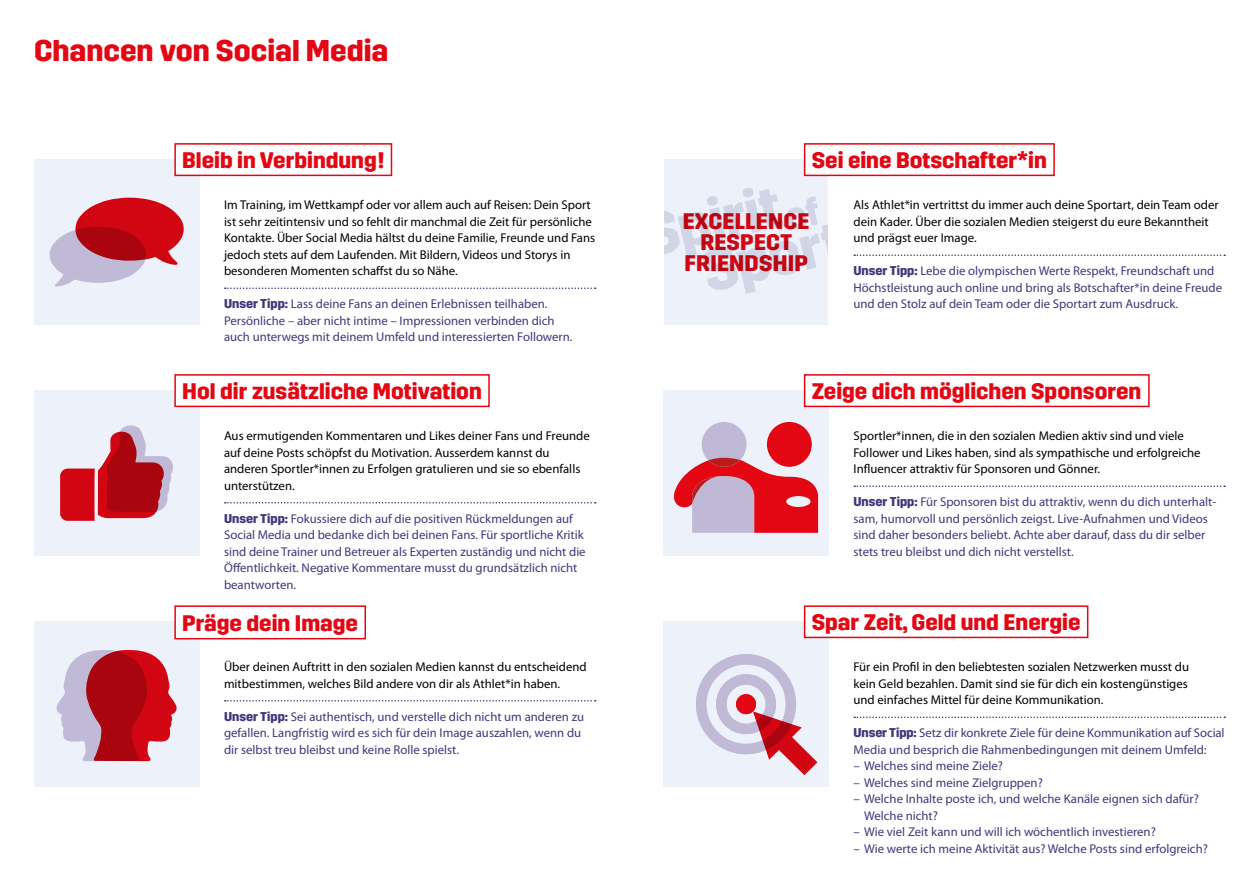
<style>
.page{position:relative;width:1259px;height:893px;background:#fff}
.page>*{position:absolute;margin:0;border:0;box-sizing:border-box;transform-origin:0 0}
.t1{font:700 30px "Trim";color:#e30613}
.t2{font:700 22.5px/21px "Trim";color:#e30613;text-align:center}
.t3{font:12.75px/16.5px "Myriad Pro";color:#41377a}
.t4{font:12.75px/16.5px "Myriad Pro";color:#000}
.s1{font-family:"Trim";font-weight:700}
</style>
<div class="page">
<svg style="left:225px;top:287px;width:371px;height:2px"></svg>
<div style="left:34px;top:160px;width:165px;height:165px;background:#ecf1fa"></div>
<div style="left:663px;top:160px;width:165px;height:165px;background:#ecf1fa"></div>
<div style="left:34px;top:391px;width:165px;height:165px;background:#ecf1fa"></div>
<div style="left:34px;top:622px;width:165px;height:165px;background:#ecf1fa"></div>
<div style="left:663px;top:622px;width:165px;height:165px;background:#ecf1fa"></div>
<svg style="left:225px;top:502px;width:371px;height:1px"></svg>
<svg style="left:854px;top:485px;width:371px;height:2px"></svg>
<svg style="left:225px;top:700px;width:371px;height:1px"></svg>
<svg style="left:854px;top:716px;width:371px;height:2px"></svg>
<div style="left:175px;top:144px;width:216px;height:31px;background:#fff"></div>
<div style="left:174px;top:143px;width:218px;height:33px;border:2px solid #e30613"></div>
<div style="left:804px;top:606px;width:283px;height:31px;background:#fff"></div>
<div style="left:804px;top:605px;width:284px;height:33px;border:2px solid #e30613"></div>
<div style="left:175px;top:375px;width:314px;height:31px;background:#fff"></div>
<div style="left:174px;top:374px;width:316px;height:33px;border:2px solid #e30613"></div>
<div style="left:175px;top:606px;width:190px;height:33px;background:#fff"></div>
<div style="left:174px;top:605px;width:192px;height:34px;border:2px solid #e30613"></div>
<svg style="left:50px;top:198px;width:134px;height:89px"></svg>
<svg style="left:60px;top:425px;width:113px;height:96px"></svg>
<svg style="left:56px;top:649px;width:121px;height:112px"></svg>
<svg style="left:663px;top:187px;width:165px;height:107px"></svg>
<div style="left:663px;top:391px;width:165px;height:165px;background:#ecf1fa"></div>
<svg style="left:674px;top:422px;width:144px;height:111px"></svg>
<div style="left:786px;top:496px;width:24px;height:11px;background:#ecf1fa;border-radius:50%"></div>
<div style="left:804px;top:375px;width:345px;height:31px;background:#fff"></div>
<div style="left:804px;top:374px;width:345px;height:33px;border:2px solid #e30613"></div>
<svg style="left:854px;top:254px;width:371px;height:2px"></svg>
<svg style="left:696px;top:654px;width:121px;height:121px"></svg>
<div style="left:804px;top:144px;width:250px;height:31px;background:#fff"></div>
<div style="left:804px;top:143px;width:250px;height:33px;border:2px solid #e30613"></div>
<h1 class="t1" style="left:34px;top:33px;width:356px">Chancen von Social Media</h1>
<h2 class="t2" style="left:182px;top:150px;width:204px">Bleib in Verbindung!</h2>
<h2 class="t2" style="left:812px;top:150px;width:237px">Sei eine Botschafter*in</h2>
<p class="t4" style="left:224px;top:197px;width:373px">Im Training, im Wettkampf oder vor allem auch auf Reisen: Dein Sport ist sehr zeitintensiv und so fehlt dir manchmal die Zeit für persönliche Kontakte. Über Social Media hältst du deine Familie, Freunde und Fans jedoch stets auf dem Laufenden. Mit Bildern, Videos und Storys in besonderen Momenten schaffst du so Nähe.</p>
<p class="t3" style="left:224px;top:296px;width:350px"><span class="s1">Unser Tipp:</span> Lass deine Fans an deinen Erlebnissen teilhaben.<br>Persönliche – aber nicht intime – Impressionen verbinden dich auch unterwegs mit deinem Umfeld und interessierten Followern.</p>
<h2 class="t2" style="left:682px;top:211px;width:128px">EXCELLENCE<br>RESPECT<br>FRIENDSHIP</h2>
<p class="t4" style="left:853px;top:197px;width:367px">Als Athlet*in vertrittst du immer auch deine Sportart, dein Team oder dein Kader. Über die sozialen Medien steigerst du eure Bekanntheit und prägst euer Image.</p>
<p class="t3" style="left:853px;top:263px;width:370px"><span class="s1">Unser Tipp:</span> Lebe die olympischen Werte Respekt, Freundschaft und<br>Höchstleistung auch online und bring als Botschafter*in deine Freude und den Stolz auf dein Team oder die Sportart zum Ausdruck.</p>
<h2 class="t2" style="left:182px;top:381px;width:301px">Hol dir zusätzliche Motivation</h2>
<h2 class="t2" style="left:812px;top:381px;width:331px">Zeige dich möglichen Sponsoren</h2>
<p class="t4" style="left:224px;top:428px;width:367px">Aus ermutigenden Kommentaren und Likes deiner Fans und Freunde auf deine Posts schöpfst du Motivation. Ausserdem kannst du anderen Sportler*innen zu Erfolgen gratulieren und sie so ebenfalls unterstützen.</p>
<p class="t3" style="left:224px;top:510px;width:363px"><span class="s1">Unser Tipp:</span> Fokussiere dich auf die positiven Rückmeldungen auf Social Media und bedanke dich bei deinen Fans. Für sportliche Kritik sind deine Trainer und Betreuer als Experten zuständig und nicht die Öffentlichkeit. Negative Kommentare musst du grundsätzlich nicht beantworten.</p>
<p class="t4" style="left:853px;top:428px;width:348px">Sportler*innen, die in den sozialen Medien aktiv sind und viele<br>Follower und Likes haben, sind als sympathische und erfolgreiche<br>Influencer attraktiv für Sponsoren und Gönner.</p>
<p class="t3" style="left:853px;top:494px;width:364px"><span class="s1">Unser Tipp:</span> Für Sponsoren bist du attraktiv, wenn du dich unterhalt&shy;sam, humorvoll und persönlich zeigst. Live-Aufnahmen und Videos sind daher besonders beliebt. Achte aber darauf, dass du dir selber stets treu bleibst und dich nicht verstellst.</p>
<h2 class="t2" style="left:182px;top:613px;width:177px">Präge dein Image</h2>
<h2 class="t2" style="left:812px;top:612px;width:270px">Spar Zeit, Geld und Energie</h2>
<p class="t4" style="left:224px;top:659px;width:364px">Über deinen Auftritt in den sozialen Medien kannst du entscheidend mitbestimmen, welches Bild andere von dir als Athlet*in haben.</p>
<p class="t3" style="left:224px;top:708px;width:362px"><span class="s1">Unser Tipp:</span> Sei authentisch, und verstelle dich nicht um anderen zu gefallen. Langfristig wird es sich für dein Image auszahlen, wenn du dir selbst treu bleibst und keine Rolle spielst.</p>
<p class="t4" style="left:853px;top:659px;width:337px;text-align:justify">Für ein Profil in den beliebtesten sozialen Netzwerken musst du kein Geld bezahlen. Damit sind sie für dich ein kostengünstiges und einfaches Mittel für deine Kommunikation.</p>
<p class="t3" style="left:853px;top:725px;width:373px"><span class="s1">Unser Tipp:</span> Setz dir konkrete Ziele für deine Kommunikation auf Social<br>Media und besprich die Rahmenbedingungen mit deinem Umfeld:</p>
<p class="t3" style="left:853px;top:758px;width:151px">– Welches sind meine Ziele?</p>
<p class="t3" style="left:853px;top:774px;width:191px">– Welches sind meine Zielgruppen?</p>
<p class="t3" style="left:864px;top:791px;width:336px;text-indent:-11px">– Welche Inhalte poste ich, und welche Kanäle eignen sich dafür?<br>Welche nicht?</p>
<p class="t3" style="left:853px;top:824px;width:304px">– Wie viel Zeit kann und will ich wöchentlich investieren?</p>
<p class="t3" style="left:853px;top:840px;width:356px">– Wie werte ich meine Aktivität aus? Welche Posts sind erfolgreich?</p>
</div>
